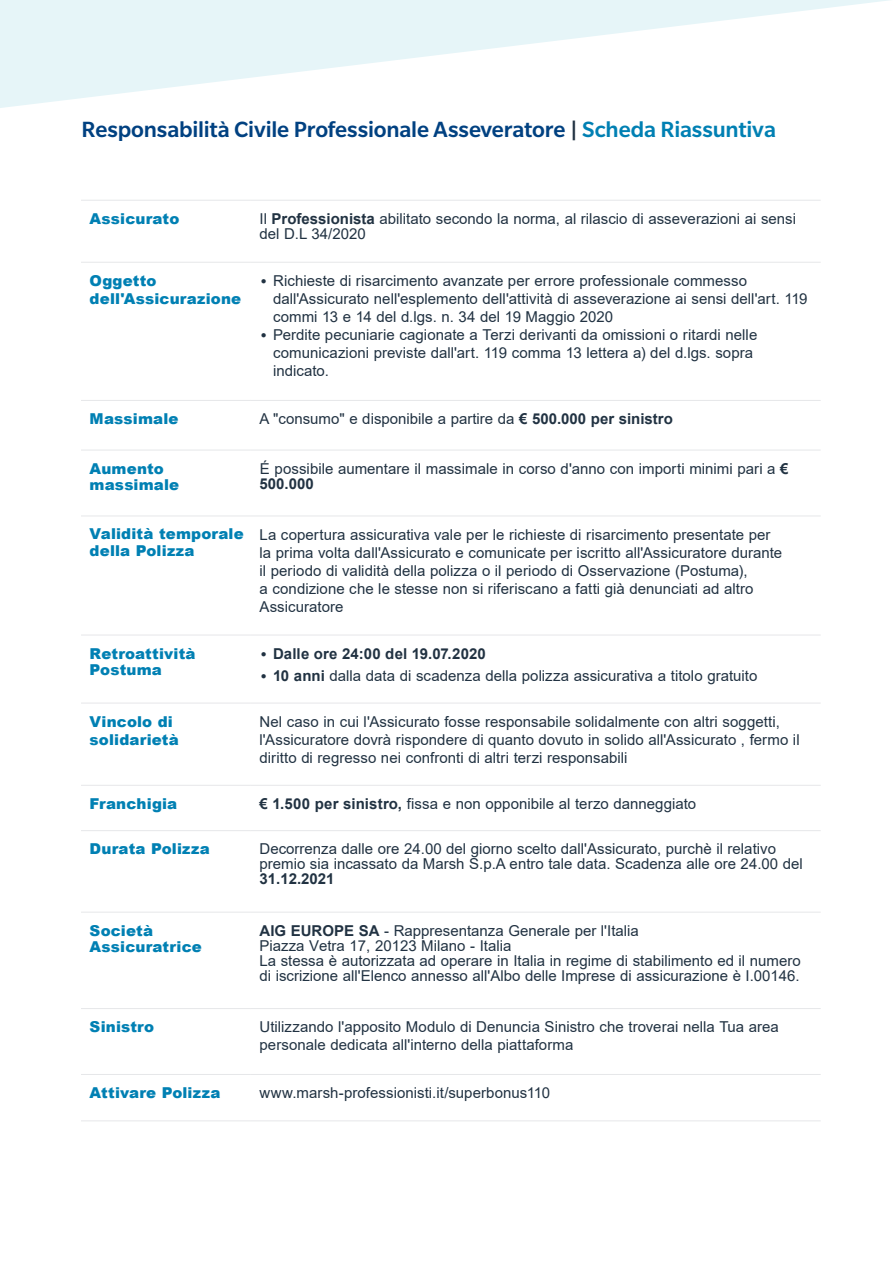
<style>
.page{position:relative;width:893px;height:1263px;background:#fff}
.page>*{position:absolute;margin:0;border:0;box-sizing:border-box;transform-origin:0 0}
.Body_Subhead_2_16_18{font:500 24px "Slate Pro";letter-spacing:-.005em;color:#014181}
.Body_Bullet_1_9_12{font:15px/18px "Arial";letter-spacing:.005em;color:#213242}
.Table_Body_Condensed{font:15px/15px "Arial";color:#213242}
.Table_Header_Standar{font:900 15px/16.5px "Arial";letter-spacing:.01em;color:#0080b3}
.t1{font:700 15px "Arial";letter-spacing:.01em;color:#213242}
.s1{color:#213242}
.s2{color:#0080b3}
.s3{font-weight:700}
.s4{font-family:"Slate Pro";font-weight:700}
.s5{font-family:"Slate Pro"}
</style>
<div class="page">
<svg style="left:0;top:0;width:890px;height:108px;fill:#ebf7f9"></svg>
<hr style="left:81px;top:200px;width:170px;height:1px;background:#e6e7e9">
<hr style="left:251px;top:200px;width:570px;height:1px;background:#e6e7e9">
<hr style="left:81px;top:262px;width:170px;height:1px;background:#e6e7e9">
<hr style="left:251px;top:262px;width:570px;height:1px;background:#e6e7e9">
<hr style="left:81px;top:400px;width:170px;height:1px;background:#e6e7e9">
<hr style="left:251px;top:400px;width:570px;height:1px;background:#e6e7e9">
<hr style="left:81px;top:450px;width:170px;height:1px;background:#e6e7e9">
<hr style="left:251px;top:450px;width:570px;height:1px;background:#e6e7e9">
<hr style="left:81px;top:516px;width:170px;height:1px;background:#e6e7e9">
<hr style="left:251px;top:516px;width:570px;height:1px;background:#e6e7e9">
<hr style="left:81px;top:635px;width:170px;height:1px;background:#e6e7e9">
<hr style="left:251px;top:635px;width:570px;height:1px;background:#e6e7e9">
<hr style="left:81px;top:703px;width:170px;height:1px;background:#e6e7e9">
<hr style="left:251px;top:703px;width:570px;height:1px;background:#e6e7e9">
<hr style="left:81px;top:785px;width:170px;height:1px;background:#e6e7e9">
<hr style="left:251px;top:785px;width:570px;height:1px;background:#e6e7e9">
<hr style="left:81px;top:830px;width:170px;height:1px;background:#e6e7e9">
<hr style="left:251px;top:830px;width:570px;height:1px;background:#e6e7e9">
<hr style="left:81px;top:912px;width:170px;height:1px;background:#e6e7e9">
<hr style="left:251px;top:912px;width:570px;height:1px;background:#e6e7e9">
<hr style="left:81px;top:1008px;width:170px;height:1px;background:#e6e7e9">
<hr style="left:251px;top:1008px;width:570px;height:1px;background:#e6e7e9">
<hr style="left:81px;top:1074px;width:170px;height:1px;background:#e6e7e9">
<hr style="left:251px;top:1074px;width:570px;height:1px;background:#e6e7e9">
<hr style="left:81px;top:1120px;width:170px;height:1px;background:#e6e7e9">
<hr style="left:251px;top:1120px;width:570px;height:1px;background:#e6e7e9">
<p class="Body_Subhead_2_16_18" style="left:82px;top:117px;width:696px">Responsabilità Civile Professionale Asseveratore <span class="s1">|</span> <span class="s2">Scheda Riassuntiva</span></p>
<p class="Table_Header_Standar" style="left:90px;top:210px;width:91px">Assicurato</p>
<p class="Table_Body_Condensed" style="left:260px;top:211px;width:538px">Il <span class="s3">Professionista</span> abilitato secondo la norma, al rilascio di asseverazioni ai sensi del D.L 34/2020</p>
<p class="Table_Header_Standar" style="left:90px;top:271px;width:153px;line-height:18px">Oggetto dell'Assicurazione</p>
<p class="Body_Bullet_1_9_12" style="left:273px;top:272px;width:536px;text-indent:-14px"><span class="s4">•</span> Richieste di risarcimento avanzate per errore professionale commesso dall'Assicurato nell'esplemento dell'attività di asseverazione ai sensi dell'art. 119 commi 13 e 14 del d.lgs. n. 34 del 19 Maggio 2020</p>
<p class="Body_Bullet_1_9_12" style="left:273px;top:326px;width:486px;text-indent:-14px"><span class="s4">•</span> Perdite pecuniarie cagionate a Terzi derivanti da omissioni o ritardi nelle comunicazioni previste dall'art. 119 comma 13 lettera a) del d.lgs. sopra indicato.</p>
<p class="Table_Header_Standar" style="left:90px;top:410px;width:90px">Massimale</p>
<p class="Table_Body_Condensed" style="left:260px;top:411px;width:415px">A "consumo" e disponibile a partire da <span class="s3">€ 500.000 per sinistro</span></p>
<p class="Table_Header_Standar" style="left:90px;top:459px;width:91px">Aumento massimale</p>
<p class="Body_Bullet_1_9_12" style="left:259px;top:461px;width:530px;line-height:15px">É possibile aumentare il massimale in corso d'anno con importi minimi pari a <span class="s3">€<br>500.000</span></p>
<p class="Table_Header_Standar" style="left:90px;top:525px;width:156px">Validità temporale della Polizza</p>
<p class="Body_Bullet_1_9_12" style="left:259px;top:525px;width:524px">La copertura assicurativa vale per le richieste di risarcimento presentate per la prima volta dall'Assicurato e comunicate per iscritto all'Assicuratore durante il periodo di validità della polizza o il periodo di Osservazione (Postuma),<br>a condizione che le stesse non si riferiscano a fatti già denunciati ad altro Assicuratore</p>
<p class="Table_Header_Standar" style="left:90px;top:644px;width:107px">Retroattività<br>Postuma</p>
<p class="t1" style="left:260px;top:643px;width:228px"><span class="s5">•</span> Dalle ore 24:00 del 19.07.2020</p>
<p class="Body_Bullet_1_9_12" style="left:260px;top:667px;width:499px"><span class="s4">•</span> <span class="s3">10 anni</span> dalla data di scadenza della polizza assicurativa a titolo gratuito</p>
<p class="Table_Header_Standar" style="left:90px;top:712px;width:91px;line-height:18px">Vincolo di solidarietà</p>
<p class="Body_Bullet_1_9_12" style="left:260px;top:712px;width:542px">Nel caso in cui l'Assicurato fosse responsabile solidalmente con altri soggetti, l'Assicuratore dovrà rispondere di quanto dovuto in solido all'Assicurato , fermo il diritto di regresso nei confronti di altri terzi responsabili</p>
<p class="Table_Header_Standar" style="left:90px;top:795px;width:89px">Franchigia</p>
<p class="Body_Bullet_1_9_12" style="left:260px;top:795px;width:438px"><span class="s3">€ 1.500 per sinistro,</span> fissa e non opponibile al terzo danneggiato</p>
<p class="Table_Header_Standar" style="left:90px;top:840px;width:122px">Durata Polizza</p>
<p class="Table_Body_Condensed" style="left:259px;top:841px;width:545px">Decorrenza dalle ore 24.00 del giorno scelto dall'Assicurato, purchè il relativo premio sia incassato da Marsh S.p.A entro tale data. Scadenza alle ore 24.00 del<br><span class="s3">31.12.2021</span></p>
<p class="Table_Header_Standar" style="left:90px;top:921px;width:114px">Società<br>Assicuratrice</p>
<p class="Table_Body_Condensed" style="left:260px;top:923px;width:543px"><span class="s3">AIG EUROPE SA</span> - Rappresentanza Generale per l'Italia<br>Piazza Vetra 17, 20123 Milano - Italia<br>La stessa è autorizzata ad operare in Italia in regime di stabilimento ed il numero di iscrizione all'Elenco annesso all'Albo delle Imprese di assicurazione è I.00146.</p>
<p class="Table_Header_Standar" style="left:90px;top:1018px;width:66px">Sinistro</p>
<p class="Body_Bullet_1_9_12" style="left:260px;top:1018px;width:521px">Utilizzando l'apposito Modulo di Denuncia Sinistro che troverai nella Tua area personale dedicata all'interno della piattaforma</p>
<p class="Table_Header_Standar" style="left:90px;top:1084px;width:132px">Attivare Polizza</p>
<p class="Body_Bullet_1_9_12" style="left:260px;top:1084px;width:292px">www.marsh-professionisti.it/superbonus110</p>
</div>
